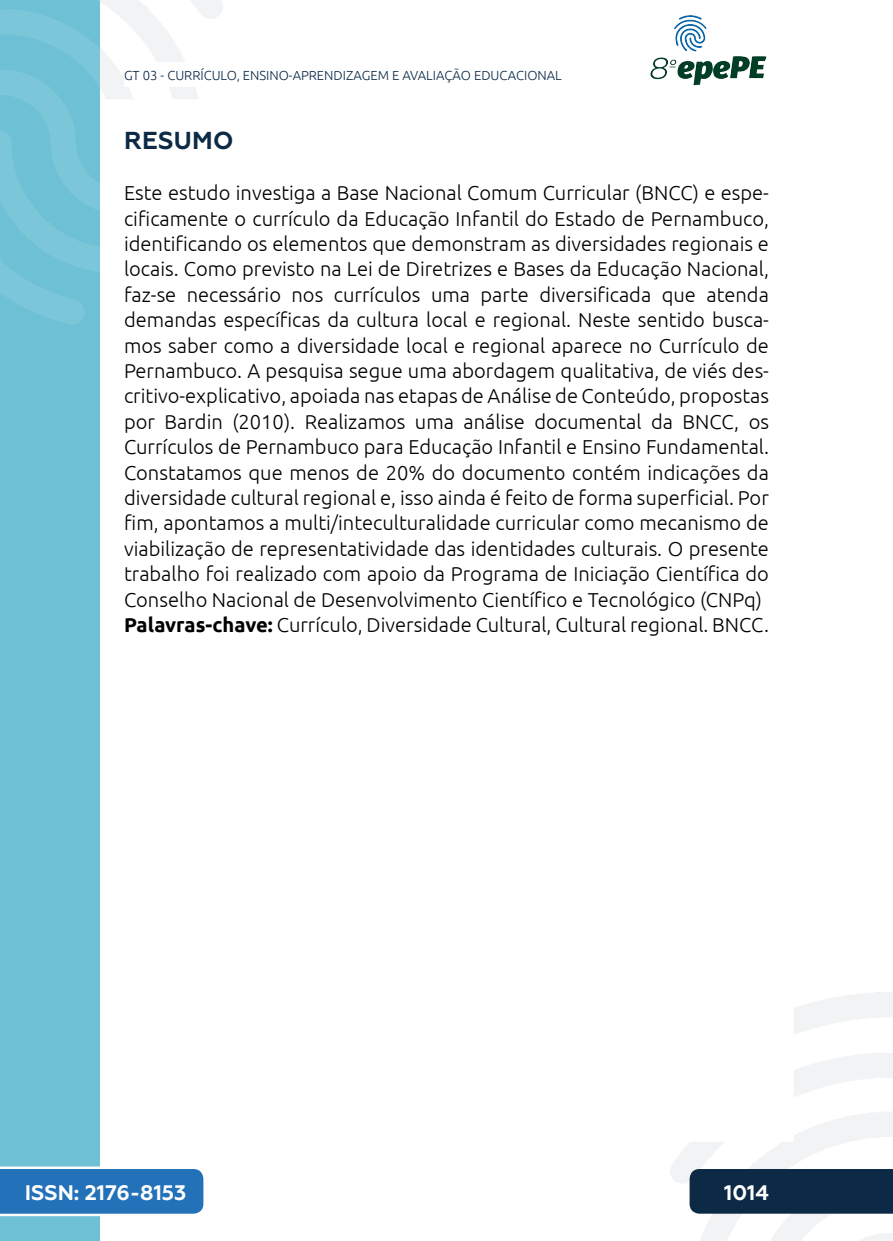
<style>
.page{position:relative;width:893px;height:1241px;background:#fff}
.page>*{position:absolute;margin:0;border:0;box-sizing:border-box;transform-origin:0 0}
._3_SUBTÍTULO{font:700 24.5px "Geometria";letter-spacing:.01em;color:#0c2a46}
.t1{font:700 21px "Geometria";color:#fff}
._4_RESUMO{font:300 20.12px/25.4px "Ubuntu";color:#000;text-align:justify}
.t2{font:300 13.12px "Ubuntu";color:#0c2a46}
.s1{font-weight:700}
</style>
<div class="page">
<svg style="left:670px;top:992px;width:223px;height:248px"></svg>
<svg style="left:99px;top:0;width:124px;height:324px"></svg>
<img style="left:650px;top:15px;width:117px;height:71px">
<div style="left:0;top:0;width:99px;height:1240px;background:#6ec0d5"></div>
<svg style="left:0;top:0;width:99px;height:325px"></svg>
<svg style="left:0;top:1166px;width:203px;height:49px;background:#367dbf"></svg>
<div style="left:690px;top:1168px;width:203px;height:45px;background:#0c2a46"></div>
<div style="left:124px;top:62px;width:516px;height:25px;background:#fff"></div>
<p class="t2" style="left:124px;top:67px;width:439px">GT 03 - CURRÍCULO, ENSINO-APRENDIZAGEM E AVALIAÇÃO EDUCACIONAL</p>
<p class="_3_SUBTÍTULO" style="left:124px;top:126px;width:111px">RESUMO</p>
<p class="_4_RESUMO" style="left:124px;top:180px;width:646px">Este estudo investiga a Base Nacional Comum Curricular (BNCC) e espe&shy;cificamente o currículo da Educação Infantil do Estado de Pernambuco, identificando os elementos que demonstram as diversidades regionais e locais. Como previsto na Lei de Diretrizes e Bases da Educação Nacional, faz-se necessário nos currículos uma parte diversificada que atenda demandas específicas da cultura local e regional. Neste sentido busca&shy;mos saber como a diversidade local e regional aparece no Currículo de Pernambuco. A pesquisa segue uma abordagem qualitativa, de viés des&shy;critivo-explicativo, apoiada nas etapas de Análise de Conteúdo, propostas por Bardin (2010). Realizamos uma análise documental da BNCC, os Currículos de Pernambuco para Educação Infantil e Ensino Fundamental.<br>Constatamos que menos de 20% do documento contém indicações da diversidade cultural regional e, isso ainda é feito de forma superficial. Por fim, apontamos a multi/inteculturalidade curricular como mecanismo de viabilização de representatividade das identidades culturais. O presente trabalho foi realizado com apoio da Programa de Iniciação Científica do Conselho Nacional de Desenvolvimento Científico e Tecnológico (CNPq)</p>
<p class="_4_RESUMO" style="left:124px;top:611px;width:646px"><span class="s1">Palavras-chave:</span> Currículo, Diversidade Cultural, Cultural regional. BNCC.</p>
<p class="t1" style="left:25px;top:1179px;width:163px">ISSN: 2176-8153</p>
<p class="t1" style="left:724px;top:1179px;width:46px">1014</p>
</div>
